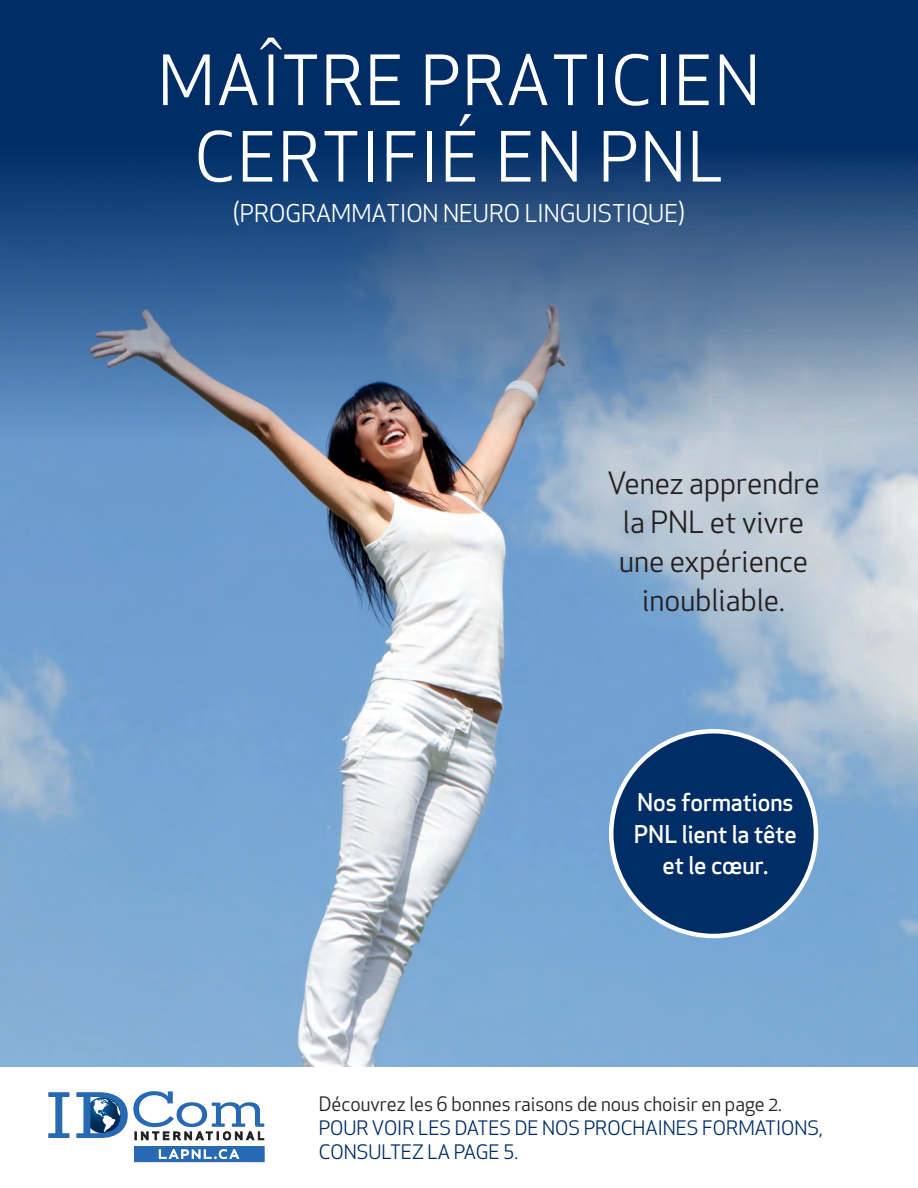
<style>
.page{position:relative;width:918px;height:1188px;background:#fff}
.page>*{position:absolute;margin:0;border:0;box-sizing:border-box;transform-origin:0 0}
.t1{font:67.5px "Apex Sans";color:#fff}
.t2{font:30px/39px "Apex New";color:#231f20;text-align:center}
.t3{font:500 24px/31.5px "Apex Sans";letter-spacing:-.03em;color:#fff}
.t4{font:24px "Apex New";color:#fff}
.t5{font:19.5px "Apex New";color:#002d66}
.t6{font:19.5px "Apex New";color:#231f20}
</style>
<div class="page">
<svg style="left:48px;top:1092px;width:21px;height:46px"></svg>
<svg style="left:76px;top:1091px;width:188px;height:50px"></svg>
<div style="left:134px;top:1146px;width:131px;height:16px;background:#2869b3;border:1px solid #2869b3"></div>
<svg style="left:159px;top:1149px;width:80px;height:10px"></svg>
<img style="left:0;top:0;width:918px;height:1066px">
<div style="left:611px;top:731px;width:205px;height:205px;background:#002d66;border-radius:50%"></div>
<p class="t1" style="left:157px;top:25px;width:605px">MAÎTRE PRATICIEN</p>
<p class="t1" style="left:194px;top:102px;width:532px">CERTIFIÉ EN PNL</p>
<p class="t4" style="left:233px;top:198px;width:453px">(PROGRAMMATION NEURO LINGUISTIQUE)</p>
<p class="t2" style="left:608px;top:464px;width:214px">Venez apprendre</p>
<p class="t2" style="left:623px;top:503px;width:183px">la PNL et vivre</p>
<p class="t2" style="left:619px;top:542px;width:191px">une expérience inoubliable.</p>
<p class="t3" style="left:634px;top:784px;width:165px">Nos formations<br>PNL lient la tête</p>
<p class="t3" style="left:662px;top:847px;width:108px">et le cœur.</p>
<p class="t6" style="left:319px;top:1092px;width:465px">Découvrez les 6 bonnes raisons de nous choisir en page 2.</p>
<p class="t5" style="left:319px;top:1116px;width:506px">POUR VOIR LES DATES DE NOS PROCHAINES FORMATIONS,</p>
<p class="t5" style="left:319px;top:1140px;width:201px">CONSULTEZ LA PAGE 5.</p>
</div>
